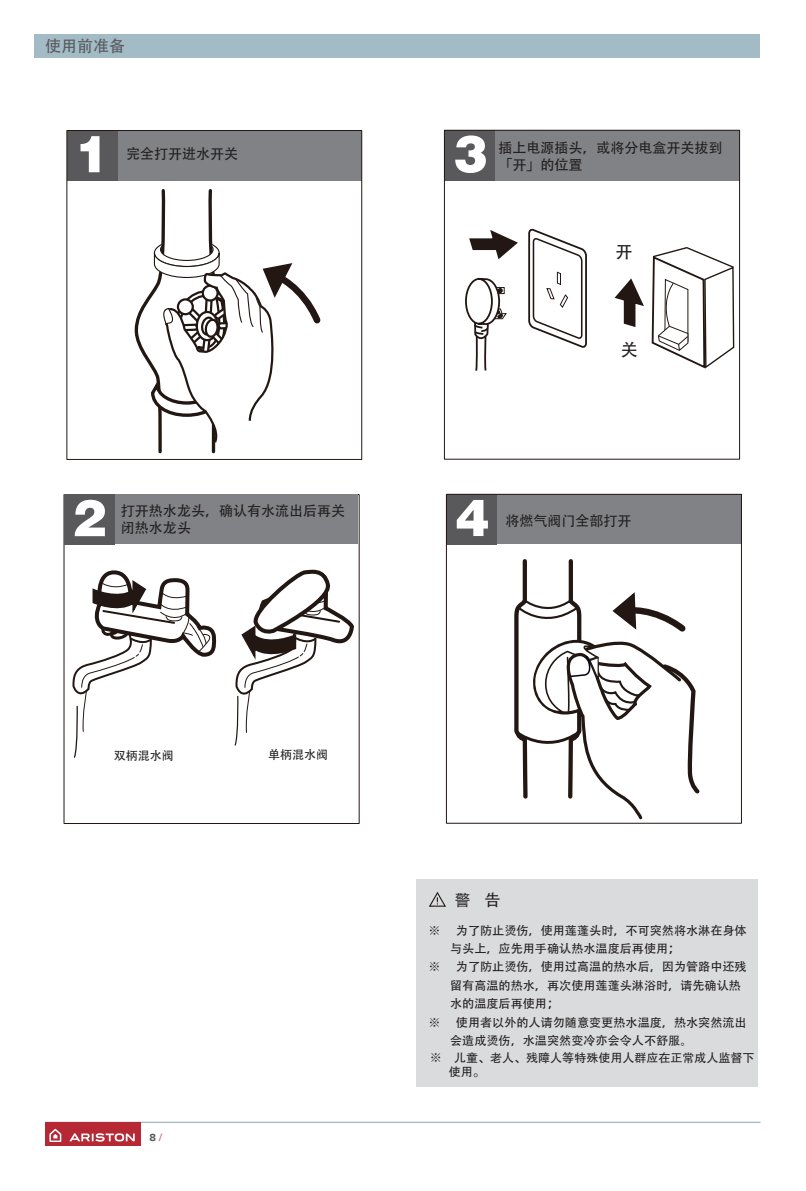
<style>
.page{position:relative;width:806px;height:1191px;background:#fff}
.page>*{position:absolute;margin:0;border:0;box-sizing:border-box;transform-origin:0 0}
.t1{font:17px "FZHTK GBK1 0";color:#231f20}
.t2{font:16px "FZHTK GBK1 0";color:#595b5f}
.t3{font:16px "FZHTK GBK1 0";color:#231f20}
.t4{font:14px/16.8px "FZHTK GBK1 0";color:#231f20}
.t5{font:12px/18.4px "FZHTK GBK1 0";color:#231f20}
.t6{font:12px/14.4px "FZHTJW GB1 0";color:#231f20}
.t7{font:700 10.8px "Proxima Nova";color:#595b5f}
.s1{color:#c77578}
</style>
<div class="page">
<svg style="left:73px;top:570px;width:141px;height:188px"></svg>
<svg style="left:234px;top:569px;width:120px;height:177px"></svg>
<div style="left:64px;top:494px;width:294px;height:50px;background:#808285"></div>
<div style="left:64px;top:494px;width:50px;height:51px;background:#59595b"></div>
<svg style="left:75px;top:500px;width:30px;height:36px"></svg>
<div style="left:416px;top:879px;width:341px;height:207px;background:#dadbdd"></div>
<svg style="left:429px;top:892px;width:17px;height:15px"></svg>
<div style="left:446px;top:494px;width:295px;height:50px;background:#808285"></div>
<svg style="left:514px;top:559px;width:186px;height:261px"></svg>
<div style="left:446px;top:494px;width:50px;height:51px;background:#59595b"></div>
<div style="left:446px;top:494px;width:295px;height:329px;border:1px solid #221713"></div>
<svg style="left:456px;top:500px;width:31px;height:36px"></svg>
<div style="left:444px;top:130px;width:294px;height:51px;background:#808285"></div>
<div style="left:444px;top:130px;width:51px;height:51px;background:#59595b"></div>
<svg style="left:465px;top:279px;width:27px;height:45px"></svg>
<div style="left:465px;top:278px;width:28px;height:47px;border:2px solid #221713;border-radius:50%"></div>
<svg style="left:472px;top:277px;width:35px;height:183px"></svg>
<svg style="left:528px;top:229px;width:59px;height:118px"></svg>
<svg style="left:469px;top:230px;width:49px;height:30px"></svg>
<svg style="left:651px;top:247px;width:83px;height:122px"></svg>
<svg style="left:614px;top:278px;width:30px;height:49px"></svg>
<div style="left:444px;top:130px;width:295px;height:329px;border:1px solid #221713"></div>
<svg style="left:455px;top:135px;width:30px;height:38px"></svg>
<div style="left:67px;top:131px;width:295px;height:50px;background:#808285"></div>
<div style="left:67px;top:130px;width:50px;height:51px;background:#59595b"></div>
<svg style="left:134px;top:189px;width:187px;height:265px"></svg>
<div style="left:66px;top:130px;width:296px;height:330px;border:1px solid #221713"></div>
<svg style="left:80px;top:136px;width:19px;height:36px"></svg>
<div style="left:34px;top:34px;width:725px;height:23px;background:#a3bbc4"></div>
<hr style="left:45px;top:1121px;width:715px;height:2px;background:#a3bbc4">
<div style="left:45px;top:1122px;width:96px;height:23px;background:#b62833"></div>
<svg style="left:49px;top:1128px;width:12px;height:14px"></svg>
<svg style="left:69px;top:1133px;width:66px;height:8px"></svg>
<h2 class="t2" style="left:45px;top:36px;width:81px">使用前准备</h2>
<p class="t4" style="left:126px;top:146px;width:113px">完全打开进水开关</p>
<p class="t4" style="left:121px;top:503px;width:225px">打开热水龙头，确认有水流出后再关闭热水龙头</p>
<p class="t4" style="left:498px;top:140px;width:225px">插上电源插头，或将分电盒开关拔到「开」的位置</p>
<h1 class="t1" style="left:615px;top:241px;width:18px">开</h1>
<h1 class="t1" style="left:620px;top:340px;width:18px">关</h1>
<p class="t4" style="left:505px;top:513px;width:127px">将燃气阀门全部打开</p>
<p class="t5" style="left:114px;top:746px;width:61px">双柄混水阀</p>
<p class="t5" style="left:268px;top:745px;width:61px">单柄混水阀</p>
<p class="t7" style="left:149px;top:1131px;width:14px">8 <span class="s1">/</span></p>
<h2 class="t3" style="left:454px;top:890px;width:48px">警 告</h2>
<p class="t5" style="left:428px;top:921px;width:14px">※</p>
<p class="t5" style="left:450px;top:921px;width:298px;text-indent:6px">为了防止烫伤，使用莲蓬头时，不可突然将水淋在身体与头上，应先用手确认热水温度后再使用；</p>
<p class="t5" style="left:428px;top:958px;width:14px">※</p>
<p class="t5" style="left:450px;top:958px;width:298px;text-indent:6px">为了防止烫伤，使用过高温的热水后，因为管路中还残留有高温的热水，再次使用莲蓬头淋浴时，请先确认热水的温度后再使用；</p>
<p class="t5" style="left:428px;top:1013px;width:14px">※</p>
<p class="t5" style="left:429px;top:1048px;width:14px">※</p>
<p class="t5" style="left:450px;top:1013px;width:298px;text-indent:6px">使用者以外的人请勿随意变更热水温度，热水突然流出会造成烫伤，水温突然变冷亦会令人不舒服。</p>
<p class="t6" style="left:448px;top:1050px;width:307px;text-indent:5px">儿童、老人、残障人等特殊使用人群应在正常成人监督下使用。</p>
</div>
